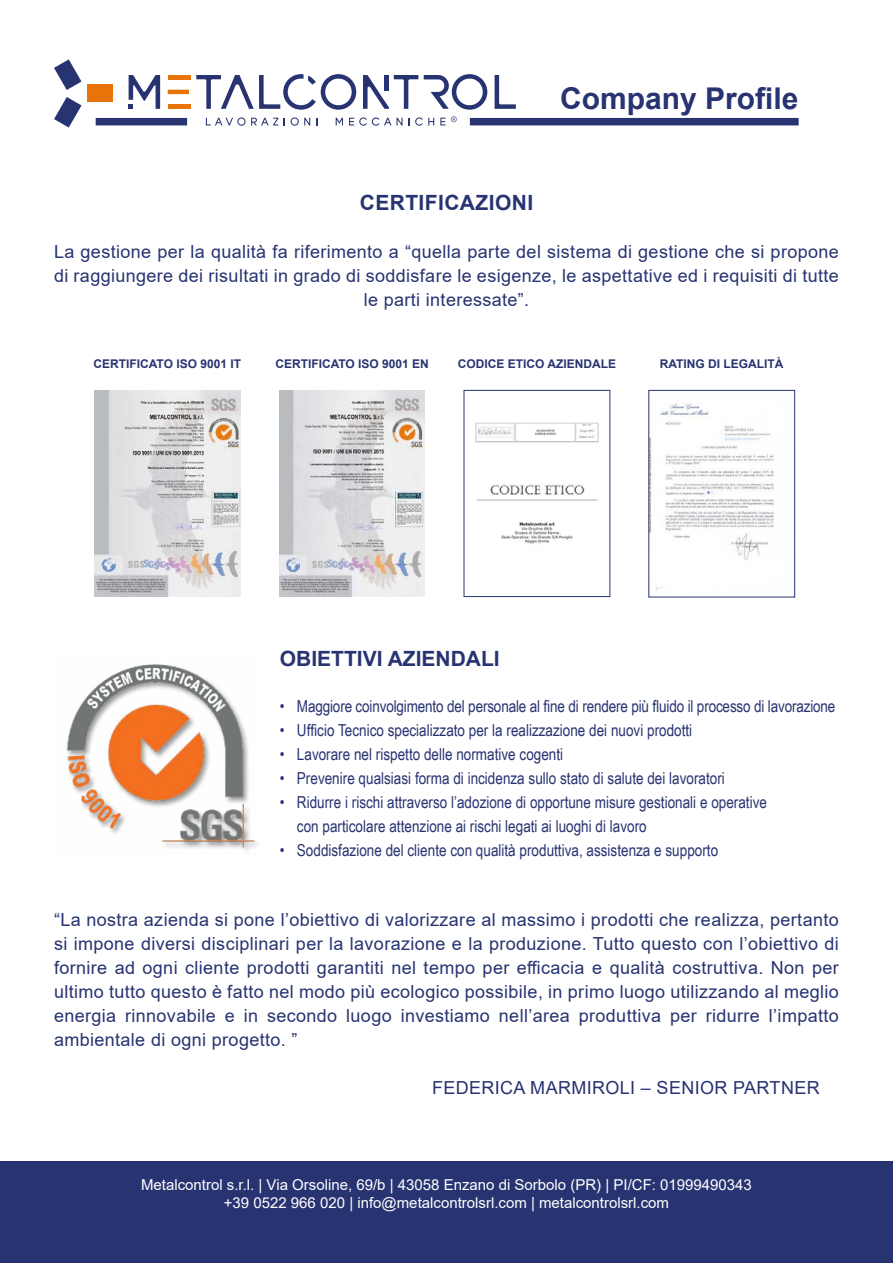
<style>
.page{position:relative;width:893px;height:1263px;background:#fff}
.page>*{position:absolute;margin:0;border:0;box-sizing:border-box;transform-origin:0 0}
.t1{font:700 30px "Arial";color:#283371}
.t2{font:700 21px "Arial";color:#283371}
.t3{font:700 21px "Arial";letter-spacing:.02em;color:#283371}
.t4{font:18px/24px "Arial";letter-spacing:.02em;color:#283371;text-align:center}
.t5{font:16.5px/24px "Arial Narrow";color:#283371}
.t6{font:15px/18px "Arial";color:#fff;text-align:center}
.t7{font:700 12px "Arial";color:#283371}
</style>
<div class="page">
<svg style="left:54px;top:59px;width:28px;height:31px"></svg>
<svg style="left:54px;top:97px;width:28px;height:31px"></svg>
<div style="left:88px;top:85px;width:25px;height:17px;background:#e87308"></div>
<svg style="left:495px;top:75px;width:21px;height:34px"></svg>
<svg style="left:168px;top:90px;width:21px;height:4px"></svg>
<hr style="left:168px;top:75px;width:22px;height:4px;background:#e87308">
<div style="left:168px;top:104px;width:22px;height:5px;background:#e87308"></div>
<svg style="left:424px;top:74px;width:63px;height:36px"></svg>
<svg style="left:363px;top:75px;width:55px;height:34px"></svg>
<svg style="left:196px;top:74px;width:160px;height:36px"></svg>
<svg style="left:129px;top:75px;width:31px;height:34px"></svg>
<svg style="left:206px;top:117px;width:72px;height:9px"></svg>
<svg style="left:291px;top:117px;width:19px;height:9px"></svg>
<svg style="left:336px;top:118px;width:7px;height:7px"></svg>
<svg style="left:349px;top:117px;width:54px;height:9px"></svg>
<svg style="left:409px;top:117px;width:25px;height:9px"></svg>
<svg style="left:440px;top:116px;width:17px;height:9px"></svg>
<div style="left:470px;top:118px;width:329px;height:7px;background:#283371"></div>
<div style="left:96px;top:118px;width:91px;height:7px;background:#283371"></div>
<div style="left:0;top:1162px;width:893px;height:101px;background:#283371"></div>
<img style="left:66px;top:664px;width:192px;height:187px">
<img style="left:94px;top:390px;width:146px;height:206px">
<img style="left:279px;top:390px;width:146px;height:206px">
<img style="left:475px;top:422px;width:124px;height:122px">
<div style="left:464px;top:390px;width:146px;height:207px;border:1px solid #283371"></div>
<img style="left:652px;top:403px;width:122px;height:188px">
<div style="left:649px;top:390px;width:146px;height:207px;border:1px solid #283371"></div>
<h1 class="t1" style="left:560px;top:77px;width:240px">Company Profile</h1>
<p class="t3" style="left:360px;top:188px;width:175px">CERTIFICAZIONI</p>
<p class="t4" style="left:54px;top:240px;width:786px">La gestione per la qualità fa riferimento a “quella parte del sistema di gestione che si propone di raggiungere dei risultati in grado di soddisfare le esigenze, le aspettative ed i requisiti di tutte le parti interessate”.</p>
<p class="t7" style="left:94px;top:355px;width:149px">CERTIFICATO ISO 9001 IT</p>
<p class="t7" style="left:275px;top:355px;width:155px">CERTIFICATO ISO 9001 EN</p>
<p class="t7" style="left:458px;top:355px;width:160px">CODICE ETICO AZIENDALE</p>
<p class="t7" style="left:660px;top:355px;width:125px">RATING DI LEGALITÀ</p>
<p class="t2" style="left:280px;top:644px;width:221px">OBIETTIVI AZIENDALI</p>
<p class="t5" style="left:280px;top:693px;width:557px">• Maggiore coinvolgimento del personale al fine di rendere più fluido il processo di lavorazione</p>
<p class="t5" style="left:280px;top:717px;width:414px">• Ufficio Tecnico specializzato per la realizzazione dei nuovi prodotti</p>
<p class="t5" style="left:280px;top:741px;width:285px">• Lavorare nel rispetto delle normative cogenti</p>
<p class="t5" style="left:280px;top:765px;width:446px">• Prevenire qualsiasi forma di incidenza sullo stato di salute dei lavoratori</p>
<p class="t5" style="left:297px;top:789px;width:472px;text-indent:-17px">• Ridurre i rischi attraverso l’adozione di opportune misure gestionali e operative con particolare attenzione ai rischi legati ai luoghi di lavoro</p>
<p class="t5" style="left:280px;top:837px;width:440px">• Soddisfazione del cliente con qualità produttiva, assistenza e supporto</p>
<p class="t4" style="left:54px;top:907px;width:786px;text-align:justify">“La nostra azienda si pone l’obiettivo di valorizzare al massimo i prodotti che realizza, pertanto si impone diversi disciplinari per la lavorazione e la produzione. Tutto questo con l’obiettivo di fornire ad ogni cliente prodotti garantiti nel tempo per efficacia e qualità costruttiva. Non per ultimo tutto questo è fatto nel modo più ecologico possibile, in primo luogo utilizzando al meglio energia rinnovabile e in secondo luogo investiamo nell’area produttiva per ridurre l’impatto ambientale di ogni progetto. ”</p>
<p class="t4" style="left:432px;top:1075px;width:389px">FEDERICA MARMIROLI – SENIOR PARTNER</p>
<p class="t6" style="left:141px;top:1175px;width:612px">Metalcontrol s.r.l. | Via Orsoline, 69/b | 43058 Enzano di Sorbolo (PR) | PI/CF: 01999490343 +39 0522 966 020 | info@metalcontrolsrl.com | metalcontrolsrl.com</p>
</div>
